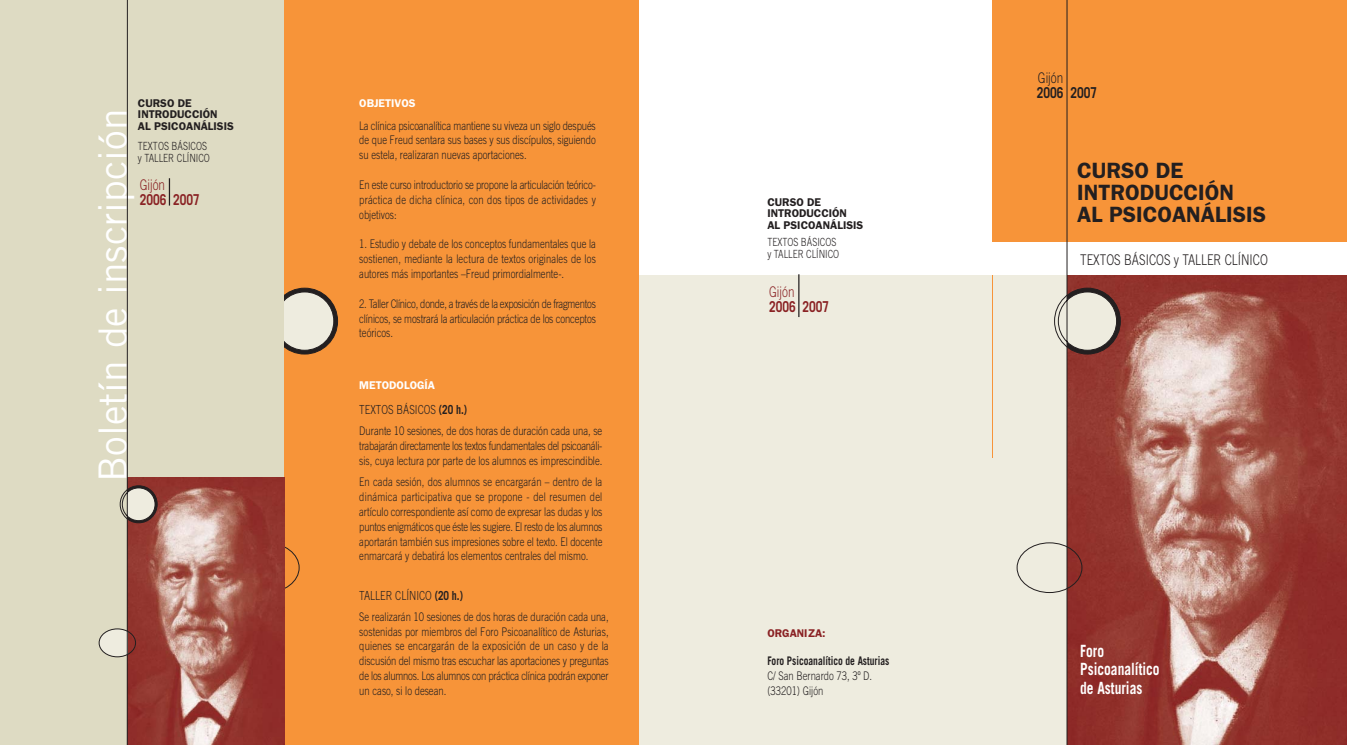
<style>
.page{position:relative;width:1347px;height:745px;background:#fff}
.page>*{position:absolute;margin:0;border:0;box-sizing:border-box;transform-origin:0 0}
.t1{font:39px "Trade Gothic";color:#fff}
.t2{font:600 22.12px/22.1px "Franklin Gothic";color:#231f20}
.t3{font:700 16.88px/18.4px "Trade Gothic";color:#fff;scale:.8 1}
.t4{font:700 15px "Trade Gothic";color:#8a2224;scale:.8 1}
.t5{font:700 15px "Trade Gothic";color:#231f20;scale:.8 1}
.t6{font:300 14.75px "Trade Gothic";color:#231f20;scale:.8 1}
.t7{font:300 14.75px "Trade Gothic";color:#8a2224;scale:.8 1}
.t8{font:300 12.5px "Trade Gothic";color:#231f20;scale:.8 1}
.t9{font:300 11.88px/14.9px "Trade Gothic";color:#231f20;text-align:justify;scale:.8 1}
.t10{font:700 11.88px "Trade Gothic";color:#231f20;scale:.8 1}
.t11{font:600 11.25px/11.2px "Franklin Gothic";color:#231f20}
.t12{font:300 11.25px/12.2px "Trade Gothic";color:#231f20;scale:.8 1}
.t13{font:600 11.25px "Franklin Gothic";color:#fff}
.t14{font:600 11.25px "Franklin Gothic";color:#8a2224}
.s1{font-weight:700}
</style>
<div class="page">
<div style="left:637px;top:275px;width:361px;height:469px;background:#eeecdf"></div>
<div style="left:284px;top:0;width:354px;height:744px;background:#f79439"></div>
<svg style="left:285px;top:546px;width:14px;height:43px"></svg>
<svg style="left:284px;top:287px;width:54px;height:67px;background:#c9b7a0"></svg>
<div style="left:992px;top:0;width:354px;height:457px;background:#f79439"></div>
<div style="left:992px;top:275px;width:354px;height:469px;background:#eeecdf"></div>
<img style="left:1117px;top:275px;width:229px;height:469px">
<div style="left:0;top:0;width:284px;height:744px;background:#dedbc3"></div>
<div style="left:992px;top:242px;width:354px;height:33px;background:#fff"></div>
<svg style="left:1017px;top:544px;width:40px;height:48px"></svg>
<div style="left:1016px;top:542px;width:66px;height:50px;border:1px solid #231f20;border-radius:50%"></div>
<svg style="left:1117px;top:288px;width:3px;height:66px"></svg>
<svg style="left:1057px;top:0;width:60px;height:744px"></svg>
<img style="left:157px;top:477px;width:128px;height:267px">
<svg style="left:99px;top:0;width:58px;height:744px"></svg>
<svg style="left:169px;top:178px;width:1px;height:27px"></svg>
<hr style="left:798px;top:274px;width:1px;height:43px;background:#231f20">
<p class="t11" style="left:138px;top:98px;width:97px">CURSO DE<br>INTRODUCCIÓN<br>AL PSICOANÁLISIS</p>
<p class="t12" style="left:138px;top:141px;width:91px">TEXTOS BÁSICOS y TALLER CLÍNICO</p>
<h1 class="t1" style="left:99px;top:481px;width:374px;rotate:-90deg">Boletín de inscripción</h1>
<p class="t7" style="left:140px;top:179px;width:33px">Gijón</p>
<p class="t4" style="left:140px;top:194px;width:77px">2006 2007</p>
<p class="t13" style="left:359px;top:99px;width:58px">OBJETIVOS</p>
<p class="t9" style="left:359px;top:119px;width:297px">La clínica psicoanalítica mantiene su viveza un siglo después de que Freud sentara sus bases y sus discípulos, siguiendo su estela, realizaran nuevas aportaciones.</p>
<p class="t9" style="left:359px;top:178px;width:297px">En este curso introductorio se propone la articulación teórico&shy;práctica de dicha clínica, con dos tipos de actividades y objetivos:</p>
<p class="t9" style="left:359px;top:237px;width:297px">1. Estudio y debate de los conceptos fundamentales que la sostienen, mediante la lectura de textos originales de los autores más importantes –Freud primordialmente-.</p>
<p class="t9" style="left:359px;top:297px;width:297px">2. Taller Clínico, donde, a través de la exposición de fragmentos clínicos, se mostrará la articulación práctica de los conceptos teóricos.</p>
<p class="t13" style="left:359px;top:380px;width:77px">METODOLOGÍA</p>
<p class="t8" style="left:359px;top:405px;width:136px">TEXTOS BÁSICOS <span class="s1">(20 h.)</span></p>
<p class="t9" style="left:359px;top:424px;width:305px">Durante 10 sesiones, de dos horas de duración cada una, se trabajarán directamente los textos fundamentales del psicoanáli&shy;sis, cuya lectura por parte de los alumnos es imprescindible.</p>
<p class="t9" style="left:359px;top:475px;width:305px">En cada sesión, dos alumnos se encargarán – dentro de la dinámica participativa que se propone - del resumen del artículo correspondiente así como de expresar las dudas y los puntos enigmáticos que éste les sugiere. El resto de los alumnos aportarán también sus impresiones sobre el texto. El docente enmarcará y debatirá los elementos centrales del mismo.</p>
<p class="t8" style="left:359px;top:590px;width:131px">TALLER CLÍNICO <span class="s1">(20 h.)</span></p>
<p class="t9" style="left:359px;top:609px;width:313px">Se realizarán 10 sesiones de dos horas de duración cada una, sostenidas por miembros del Foro Psicoanalítico de Asturias, quienes se encargarán de la exposición de un caso y de la discusión del mismo tras escuchar las aportaciones y preguntas de los alumnos. Los alumnos con práctica clínica podrán exponer un caso, si lo desean.</p>
<p class="t11" style="left:767px;top:197px;width:97px">CURSO DE<br>INTRODUCCIÓN<br>AL PSICOANÁLISIS</p>
<p class="t12" style="left:767px;top:237px;width:91px">TEXTOS BÁSICOS y TALLER CLÍNICO</p>
<p class="t7" style="left:769px;top:286px;width:33px">Gijón</p>
<p class="t4" style="left:769px;top:300px;width:77px">2006 2007</p>
<p class="t14" style="left:767px;top:629px;width:60px">ORGANIZA:</p>
<p class="t10" style="left:767px;top:656px;width:154px">Foro Psicoanalítico de Asturias</p>
<p class="t9" style="left:767px;top:669px;width:132px">C/ San Bernardo 73, 3º D. (33201) Gijón</p>
<p class="t6" style="left:1037px;top:72px;width:33px">Gijón</p>
<p class="t5" style="left:1037px;top:87px;width:77px">2006 2007</p>
<h2 class="t2" style="left:1077px;top:161px;width:190px">CURSO DE<br>INTRODUCCIÓN<br>AL PSICOANÁLISIS</h2>
<p class="t6" style="left:1080px;top:254px;width:236px">TEXTOS BÁSICOS y TALLER CLÍNICO</p>
<h3 class="t3" style="left:1080px;top:643px;width:101px">Foro<br>Psicoanalítico de Asturias</h3>
</div>
